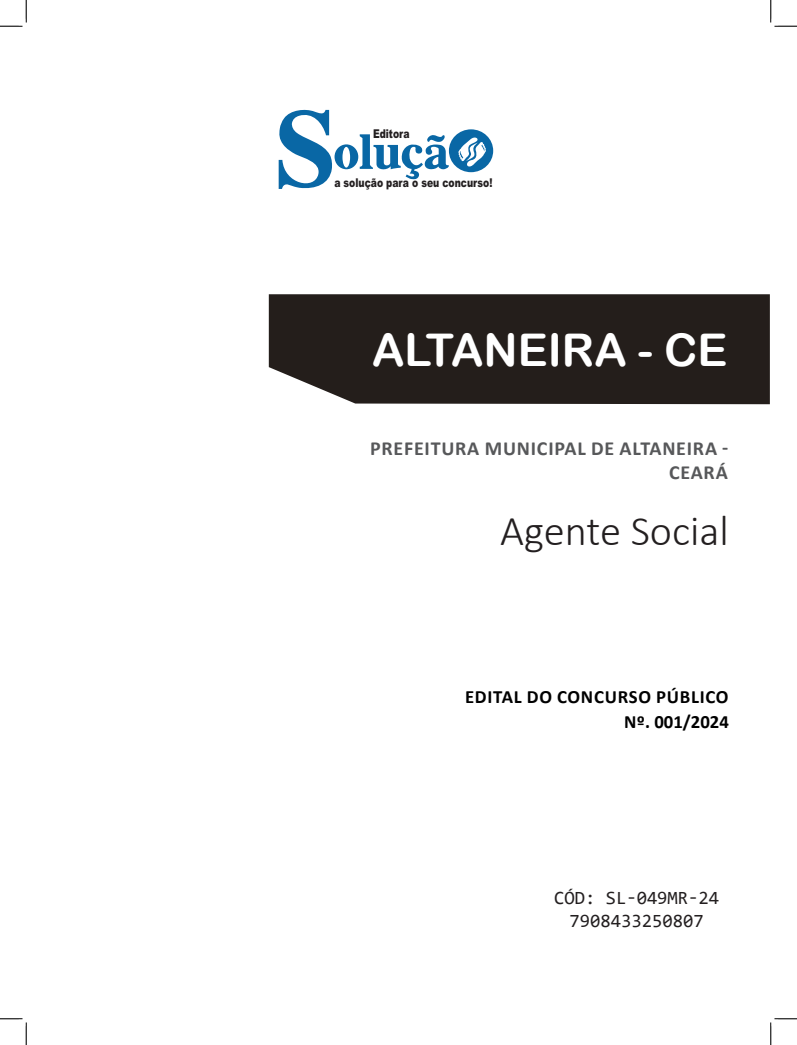
<style>
.page{position:relative;width:797px;height:1045px;background:#fff}
.page>*{position:absolute;margin:0;border:0;box-sizing:border-box;transform-origin:0 0}
.TÍTULO{font:45px "Arial Rounded MT Bold";color:#fff}
.CARGO{font:300 42.5px "Calibri";color:#231f20}
.SUBTÍTULO{font:700 20px/24px "Calibri";letter-spacing:.04em;color:#57585a;text-align:right}
.SKU_CÓD{font:18.75px "Consolas";color:#231f20}
.EDITAL{font:700 18.75px "Calibri";letter-spacing:.04em;color:#000}
.EDITAL-2{font:700 18.75px "Calibri";color:#000}
.t1{font:900 12.12px "Arial";color:#231f20;scale:.76 1}
</style>
<div class="page">
<div style="left:269px;top:294px;width:500px;height:110px;background:#241e1b"></div>
<svg style="left:279px;top:110px;width:214px;height:79px"></svg>
<svg style="left:0;top:0;width:27px;height:27px"></svg>
<svg style="left:0;top:1018px;width:27px;height:27px"></svg>
<svg style="left:770px;top:0;width:27px;height:27px"></svg>
<svg style="left:770px;top:1018px;width:27px;height:27px"></svg>
<p class="t1" style="left:373px;top:125px;width:50px">Editora</p>
<p class="t1" style="left:334px;top:174px;width:210px">a solução para o seu concurso!</p>
<p class="TÍTULO" style="left:372px;top:323px;width:357px">ALTANEIRA - CE</p>
<p class="SUBTÍTULO" style="left:370px;top:436px;width:359px">PREFEITURA MUNICIPAL DE ALTANEIRA -<br>CEARÁ</p>
<p class="CARGO" style="left:500px;top:504px;width:230px">Agente Social</p>
<p class="EDITAL" style="left:465px;top:683px;width:265px">EDITAL DO CONCURSO PÚBLICO</p>
<p class="EDITAL-2" style="left:624px;top:708px;width:106px">Nº. 001/2024</p>
<p class="SKU_CÓD" style="left:554px;top:885px;width:166px">CÓD: SL-049MR-24</p>
<p class="SKU_CÓD" style="left:569px;top:907px;width:136px">7908433250807</p>
</div>
